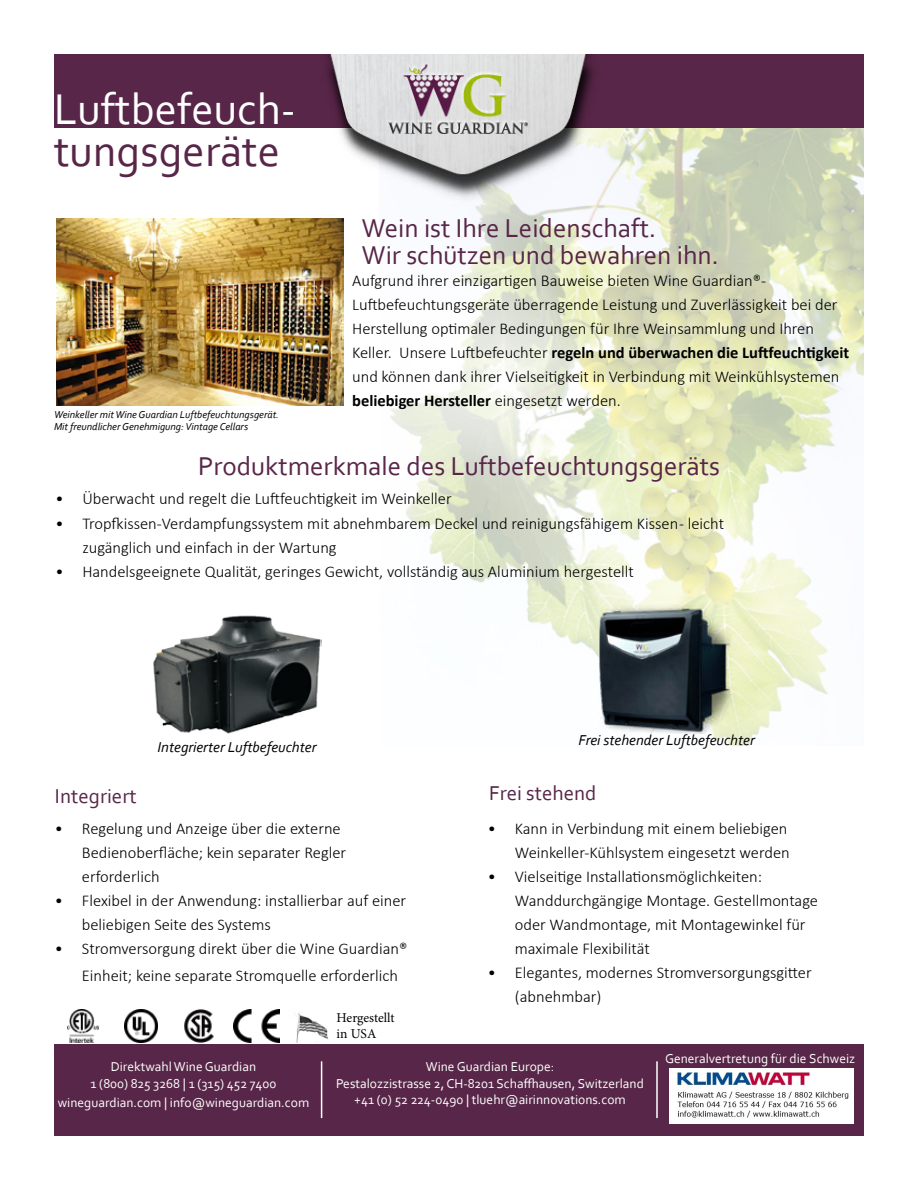
<style>
.page{position:relative;width:918px;height:1188px;background:#fff}
.page>*{position:absolute;margin:0;border:0;box-sizing:border-box;transform-origin:0 0}
.t1{font:45px "Corbel";color:#fff}
.t2{font:45px "Corbel";color:#582648}
.t3{font:27px/27px "Corbel";color:#582648}
.t4{font:21px "Corbel";color:#582648}
.t5{font:300 16.5px/24px "Calibri";color:#000}
.t6{font:italic 15px "Corbel";color:#000}
.t7{font:13.5px/16.2px "Corbel";color:#fff;text-align:center}
.t8{font:13.5px/16.2px "Minion Pro";letter-spacing:-.005em;color:#000}
.t9{font:italic 10.5px/12.6px "Corbel";color:#000}
.s1{font-weight:700}
</style>
<div class="page">
<img style="left:390px;top:128px;width:474px;height:617px">
<div style="left:54px;top:54px;width:810px;height:74px;background:#582648"></div>
<div style="left:320px;top:60px;width:284px;height:145px;background:#000;opacity:.75"></div>
<img style="left:320px;top:54px;width:278px;height:131px">
<img style="left:597px;top:601px;width:139px;height:132px">
<img style="left:56px;top:218px;width:288px;height:188px">
<img style="left:153px;top:615px;width:169px;height:119px">
<img style="left:67px;top:1009px;width:32px;height:34px">
<img style="left:124px;top:1009px;width:33px;height:34px">
<img style="left:184px;top:1009px;width:30px;height:34px">
<img style="left:296px;top:1013px;width:33px;height:29px">
<img style="left:233px;top:1009px;width:47px;height:33px">
<div style="left:54px;top:1044px;width:810px;height:91px;background:#582648"></div>
<hr style="left:656px;top:1061px;width:2px;height:57px;background:#fff">
<hr style="left:321px;top:1061px;width:1px;height:57px;background:#fff">
<img style="left:669px;top:1068px;width:185px;height:55px">
<h1 class="t1" style="left:54px;top:82px;width:243px">Luftbefeuch-</h1>
<h1 class="t2" style="left:54px;top:124px;width:228px">tungsgeräte</h1>
<p class="t9" style="left:54px;top:408px;width:227px">Weinkeller mit Wine Guardian Luftbefeuchtungsgerät.<br>Mit freundlicher Genehmigung: Vintage Cellars</p>
<h2 class="t3" style="left:362px;top:214px;width:358px">Wein ist Ihre Leidenschaft.<br>Wir schützen und bewahren ihn.</h2>
<p class="t5" style="left:352px;top:268px;width:499px">Aufgrund ihrer einzigartigen Bauweise bieten Wine Guardian®- Luftbefeuchtungsgeräte überragende Leistung und Zuverlässigkeit bei der Herstellung optimaler Bedingungen für Ihre Weinsammlung und Ihren Keller. Unsere Luftbefeuchter <span class="s1">regeln und überwachen die Luftfeuchtigkeit </span>und können dank ihrer Vielseitigkeit in Verbindung mit Weinkühlsystemen <span class="s1">beliebiger Hersteller</span> eingesetzt werden.</p>
<h2 class="t3" style="left:198px;top:452px;width:524px">Produktmerkmale des Luftbefeuchtungsgeräts</h2>
<p class="t5" style="left:55px;top:487px;width:398px">• Überwacht und regelt die Luftfeuchtigkeit im Weinkeller</p>
<p class="t5" style="left:82px;top:511px;width:643px;text-indent:-27px">• Tropfkissen-Verdampfungssystem mit abnehmbarem Deckel und reinigungsfähigem Kissen - leicht zugänglich und einfach in der Wartung</p>
<p class="t5" style="left:55px;top:559px;width:580px">• Handelsgeeignete Qualität, geringes Gewicht, vollständig aus Aluminium hergestellt</p>
<p class="t6" style="left:158px;top:738px;width:160px">Integrierter Luftbefeuchter</p>
<p class="t6" style="left:579px;top:730px;width:178px">Frei stehender Luftbefeuchter</p>
<p class="t4" style="left:55px;top:783px;width:83px">Integriert</p>
<p class="t4" style="left:489px;top:780px;width:109px">Frei stehend</p>
<p class="t5" style="left:488px;top:816px;width:303px;text-align:right">• Kann in Verbindung mit einem beliebigen<br>Weinkeller-Kühlsystem eingesetzt werden</p>
<p class="t5" style="left:515px;top:864px;width:305px;text-indent:-27px">• Vielseitige Installationsmöglichkeiten:<br>Wanddurchgängige Montage. Gestellmontage oder Wandmontage, mit Montagewinkel für maximale Flexibilität</p>
<p class="t5" style="left:515px;top:960px;width:298px;text-indent:-27px">• Elegantes, modernes Stromversorgungsgitter (abnehmbar)</p>
<p class="t5" style="left:82px;top:816px;width:266px;text-indent:-27px">• Regelung und Anzeige über die externe<br>Bedienoberfläche; kein separater Regler erforderlich</p>
<p class="t5" style="left:82px;top:888px;width:326px;text-indent:-27px">• Flexibel in der Anwendung: installierbar auf einer beliebigen Seite des Systems</p>
<p class="t5" style="left:82px;top:935px;width:327px;line-height:27px;text-indent:-27px">• Stromversorgung direkt über die Wine Guardian®<br>Einheit; keine separate Stromquelle erforderlich</p>
<p class="t7" style="left:91px;top:1058px;width:187px">Direktwahl Wine Guardian<br>1 (800) 825 3268 | 1 (315) 452 7400</p>
<p class="t7" style="left:58px;top:1094px;width:253px">wineguardian.com | info@wineguardian.com</p>
<p class="t8" style="left:337px;top:1010px;width:60px">Hergestellt in USA</p>
<p class="t7" style="left:336px;top:1058px;width:309px">Wine Guardian Europe:<br>Pestalozzistrasse 2, CH-8201 Schaffhausen, Switzerland +41 (0) 52 224-0490 | tluehr@airinnovations.com</p>
<p class="t7" style="left:665px;top:1051px;width:192px">Generalvertretung für die Schweiz</p>
</div>
